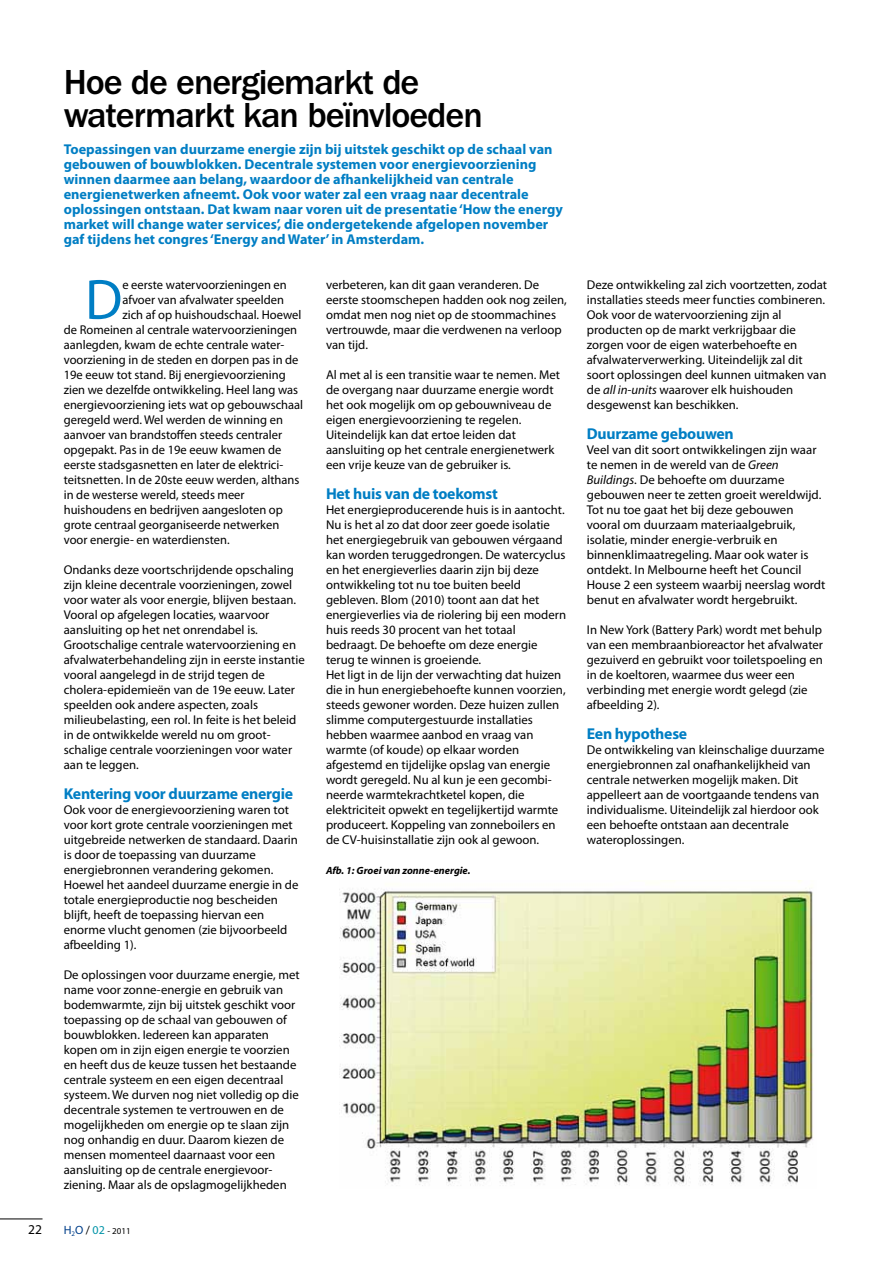
<style>
.page{position:relative;width:893px;height:1263px;background:#fff}
.page>*{position:absolute;margin:0;border:0;box-sizing:border-box;transform-origin:0 0}
.t1{font:57.3px "Myriad Pro";color:#007ec4}
.t2{font:500 36px/33px "ITC Franklin Gothic Std";letter-spacing:-.03em;color:#000}
.t3{font:700 15.75px "Myriad Pro";letter-spacing:-.015em;color:#007ec4}
.t4{font:700 14.25px/15px "Myriad Pro";color:#007ec4}
.t5{font:13.5px "Myriad Pro";color:#000}
.t6{font:12.75px/15px "Myriad Pro";color:#000}
.t7{font:italic 700 10.5px "Myriad Pro";color:#000}
.t8{font:9px "Myriad Pro";color:#000}
.s1{font-size:12px;color:#003f8a}
.s2{font-size:12px}
.s3{font-size:12px;color:#0094a8}
.s4{font-style:italic}
</style>
<div class="page">
<hr style="left:0;top:1219px;width:43px;height:1px;background:#000">
<img style="left:339px;top:880px;width:474px;height:306px">
<h2 class="t2" style="left:64px;top:66px;width:421px">Hoe de energiemarkt de watermarkt kan beïnvloeden</h2>
<p class="t4" style="left:64px;top:141px;width:500px">Toepassingen van duurzame energie zijn bij uitstek geschikt op de schaal van gebouwen of bouwblokken. Decentrale systemen voor energievoorziening winnen daarmee aan belang, waardoor de afhankelijkheid van centrale energienetwerken afneemt. Ook voor water zal een vraag naar decentrale oplossingen ontstaan. Dat kwam naar voren uit de presentatie ‘How the energy market will change water services’, die ondergetekende afgelopen november gaf tijdens het congres ‘Energy and Water’ in Amsterdam.</p>
<h1 class="t1" style="left:85px;top:264px;width:33px">D</h1>
<p class="t6" style="left:122px;top:277px;width:166px">e eerste watervoorzieningen en</p>
<p class="t6" style="left:326px;top:277px;width:242px">verbeteren, kan dit gaan veranderen. De eerste stoomschepen hadden ook nog zeilen, omdat men nog niet op de stoommachines vertrouwde, maar die verdwenen na verloop van tijd.</p>
<p class="t6" style="left:326px;top:367px;width:236px">Al met al is een transitie waar te nemen. Met de overgang naar duurzame energie wordt het ook mogelijk om op gebouwniveau de eigen energievoorziening te regelen.<br>Uiteindelijk kan dat ertoe leiden dat aansluiting op het centrale energienetwerk een vrije keuze van de gebruiker is.</p>
<p class="t3" style="left:326px;top:483px;width:173px">Het huis van de toekomst</p>
<p class="t6" style="left:326px;top:502px;width:242px">Het energieproducerende huis is in aantocht.<br>Nu is het al zo dat door zeer goede isolatie het energiegebruik van gebouwen vérgaand kan worden teruggedrongen. De watercyclus en het energieverlies daarin zijn bij deze ontwikkeling tot nu toe buiten beeld gebleven. Blom (2010) toont aan dat het energieverlies via de riolering bij een modern huis reeds 30 procent van het totaal bedraagt. De behoefte om deze energie terug te winnen is groeiende.<br>Het ligt in de lijn der verwachting dat huizen die in hun energiebehoefte kunnen voorzien, steeds gewoner worden. Deze huizen zullen slimme computergestuurde installaties hebben waarmee aanbod en vraag van warmte (of koude) op elkaar worden afgestemd en tijdelijke opslag van energie wordt geregeld. Nu al kun je een gecombi&shy;neerde warmtekrachtketel kopen, die elektriciteit opwekt en tegelijkertijd warmte produceert. Koppeling van zonneboilers en de CV-huisinstallatie zijn ook al gewoon.</p>
<p class="t6" style="left:122px;top:292px;width:163px">afvoer van afvalwater speelden</p>
<p class="t6" style="left:122px;top:307px;width:180px">zich af op huishoudschaal. Hoewel</p>
<p class="t6" style="left:64px;top:322px;width:235px">de Romeinen al centrale watervoorzieningen</p>
<p class="t6" style="left:64px;top:337px;width:222px">aanlegden, kwam de echte centrale water-</p>
<p class="t6" style="left:64px;top:352px;width:236px">voorziening in de steden en dorpen pas in de</p>
<p class="t6" style="left:64px;top:367px;width:223px">19e eeuw tot stand. Bij energievoorziening</p>
<p class="t6" style="left:64px;top:382px;width:236px">zien we dezelfde ontwikkeling. Heel lang was</p>
<p class="t6" style="left:64px;top:397px;width:241px">energievoorziening iets wat op gebouwschaal</p>
<p class="t6" style="left:64px;top:412px;width:221px">geregeld werd. Wel werden de winning en</p>
<p class="t6" style="left:64px;top:427px;width:220px">aanvoer van brandstoffen steeds centraler</p>
<p class="t6" style="left:64px;top:442px;width:219px">opgepakt. Pas in de 19e eeuw kwamen de</p>
<p class="t6" style="left:64px;top:457px;width:221px">eerste stadsgasnetten en later de elektrici-</p>
<p class="t6" style="left:64px;top:472px;width:237px">teitsnetten. I n de 20ste eeuw werden, althans</p>
<p class="t6" style="left:64px;top:487px;width:182px">in de westerse wereld, steeds meer</p>
<p class="t6" style="left:64px;top:502px;width:221px">huishoudens en bedrijven aangesloten op</p>
<p class="t6" style="left:64px;top:517px;width:217px">grote centraal georganiseerde netwerken</p>
<p class="t6" style="left:64px;top:532px;width:167px">voor energie- en waterdiensten.</p>
<p class="t6" style="left:64px;top:562px;width:242px">Ondanks deze voortschrijdende opschaling zijn kleine decentrale voorzieningen, zowel voor water als voor energie, blijven bestaan.<br>Vooral op afgelegen locaties, waarvoor aansluiting op het net onrendabel is.<br>Grootschalige centrale watervoorziening en afvalwaterbehandeling zijn in eerste instantie vooral aangelegd in de strijd tegen de cholera-epidemieën van de 19e eeuw. Later speelden ook andere aspecten, zoals milieubelasting, een rol. I n feite is het beleid in de ontwikkelde wereld nu om groot&shy;schalige centrale voorzieningen voor water aan te leggen.</p>
<p class="t3" style="left:64px;top:783px;width:231px">Kentering voor duurzame energie</p>
<p class="t6" style="left:64px;top:802px;width:236px">Ook voor de energievoorziening waren tot voor kort grote centrale voorzieningen met uitgebreide netwerken de standaard. Daarin is door de toepassing van duurzame energiebronnen verandering gekomen.<br>Hoewel het aandeel duurzame energie in de totale energieproductie nog bescheiden blijft, heeft de toepassing hiervan een enorme vlucht genomen (zie bijvoorbeeld afbeelding 1).</p>
<p class="t6" style="left:64px;top:967px;width:237px">De oplossingen voor duurzame energie, met name voor zonne-energie en gebruik van bodemwarmte, zijn bij uitstek geschikt voor toepassing op de schaal van gebouwen of bouwblokken. Iedereen kan apparaten kopen om in zijn eigen energie te voorzien en heeft dus de keuze tussen het bestaande centrale systeem en een eigen decentraal systeem. We durven nog niet volledig op die decentrale systemen te vertrouwen en de mogelijkheden om energie op te slaan zijn nog onhandig en duur. Daarom kiezen de mensen momenteel daarnaast voor een aansluiting op de centrale energievoor&shy;ziening. Maar als de opslagmogelijkheden</p>
<p class="t7" style="left:326px;top:863px;width:146px">Afb. 1: Groei van zonne-energie.</p>
<p class="t5" style="left:28px;top:1221px;width:15px">22</p>
<p class="t8" style="left:64px;top:1225px;width:68px"><span class="s1">H</span> <sub>2</sub><span class="s1">O</span> <span class="s2">/</span> <span class="s3">02</span> - 2011</p>
<p class="t6" style="left:587px;top:277px;width:242px">Deze ontwikkeling zal zich voortzetten, zodat installaties steeds meer functies combineren.<br>Ook voor de watervoorziening zijn al producten op de markt verkrijgbaar die zorgen voor de eigen waterbehoefte en afvalwaterverwerking. Uiteindelijk zal dit soort oplossingen deel kunnen uitmaken van de <span class="s4">all in-units</span> waarover elk huishouden desgewenst kan beschikken.</p>
<p class="t3" style="left:587px;top:423px;width:148px">Duurzame gebouwen</p>
<p class="t6" style="left:587px;top:442px;width:240px">Veel van dit soort ontwikkelingen zijn waar te nemen in de wereld van de <span class="s4">Green Buildings</span>. De behoefte om duurzame gebouwen neer te zetten groeit wereldwijd.<br>Tot nu toe gaat het bij deze gebouwen vooral om duurzaam materiaalgebruik, isolatie, minder energie-verbruik en binnenklimaatregeling. Maar ook water is ontdekt. I n Melbourne heeft het Council House 2 een systeem waarbij neerslag wordt benut en afvalwater wordt hergebruikt.</p>
<p class="t6" style="left:587px;top:622px;width:238px">I n New York (Battery Park) wordt met behulp van een membraanbioreactor het afvalwater gezuiverd en gebruikt voor toiletspoeling en in de koeltoren, waarmee dus weer een verbinding met energie wordt gelegd (zie afbeelding 2).</p>
<p class="t3" style="left:587px;top:723px;width:102px">Een hypothese</p>
<p class="t6" style="left:587px;top:742px;width:239px">De ontwikkeling van kleinschalige duurzame energiebronnen zal onafhankelijkheid van centrale netwerken mogelijk maken. Dit appelleert aan de voortgaande tendens van individualisme. Uiteindelijk zal hierdoor ook een behoefte ontstaan aan decentrale wateroplossingen.</p>
</div>
